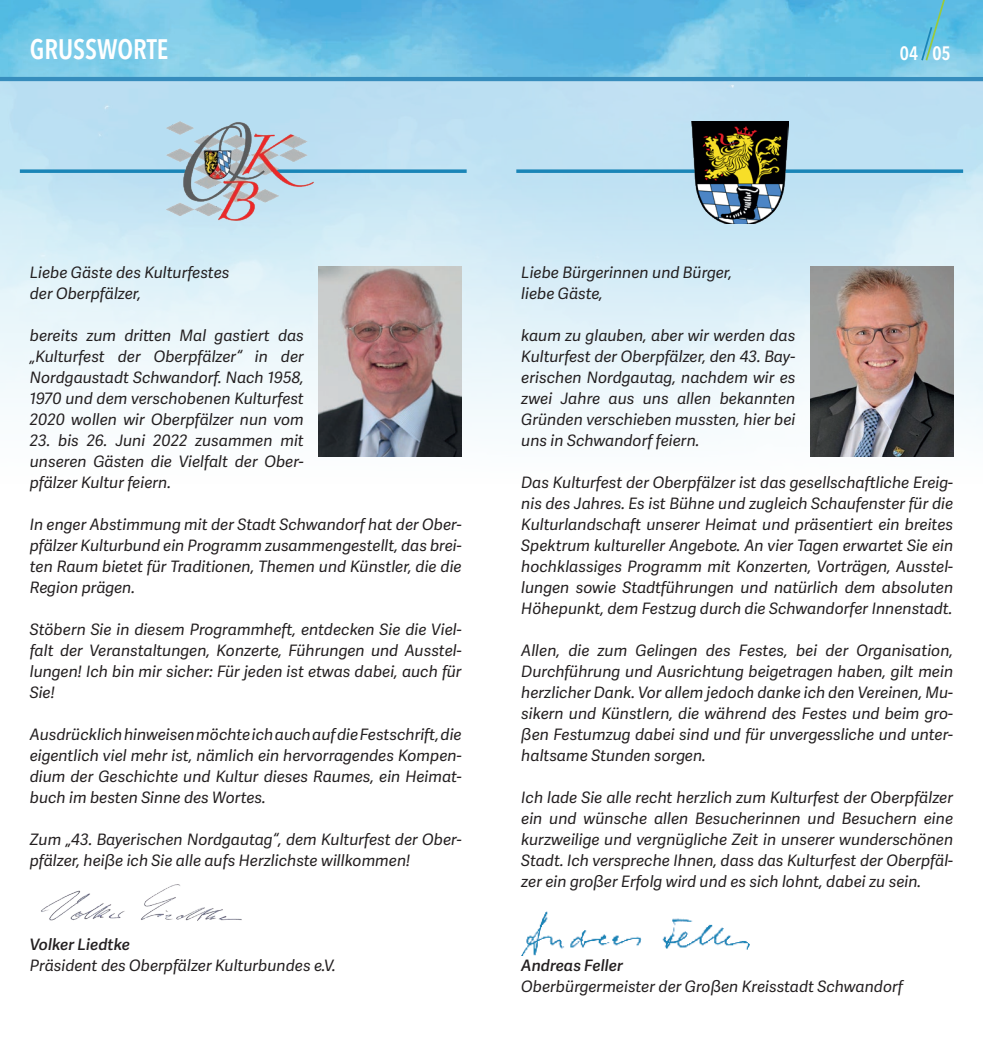
<style>
.page{position:relative;width:983px;height:1042px;background:#fff}
.page>*{position:absolute;margin:0;border:0;box-sizing:border-box;transform-origin:0 0}
.Urzeit{font:600 condensed 28px "Avenir Next LT Pro";color:#fff;scale:.95 1}
.Urzeit-2{font:600 condensed 19.25px "Avenir Next LT Pro";color:#fff;scale:.95 1}
.t1{font:italic 15.75px/21px "Adelle Sans";color:#231f20;text-align:justify}
.t2{font:italic 600 15.75px "Adelle Sans";color:#231f20}
</style>
<div class="page">
<img style="left:0;top:81px;width:982px;height:376px">
<img style="left:0;top:0;width:982px;height:77px">
<hr style="left:0;top:77px;width:982px;height:4px;background:#368dbd">
<svg style="left:919px;top:0;width:32px;height:62px;background:#66c0da"></svg>
<svg style="left:319px;top:169px;width:147px;height:4px"></svg>
<svg style="left:516px;top:169px;width:446px;height:4px"></svg>
<img style="left:521px;top:912px;width:228px;height:43px">
<img style="left:691px;top:122px;width:96px;height:102px">
<img style="left:810px;top:266px;width:142px;height:190px">
<img style="left:319px;top:266px;width:142px;height:190px">
<img style="left:41px;top:884px;width:201px;height:37px">
<svg style="left:20px;top:169px;width:141px;height:4px"></svg>
<img style="left:161px;top:115px;width:158px;height:113px">
<p class="Urzeit" style="left:30px;top:32px;width:147px">GRUSSWORTE</p>
<p class="Urzeit-2" style="left:899px;top:41px;width:55px">04 05</p>
<p class="t1" style="left:30px;top:261px;width:201px">Liebe Gäste des Kulturfestes der Oberpfälzer,</p>
<p class="t1" style="left:30px;top:324px;width:275px">bereits zum dritten Mal gastiert das „Kulturfest der Oberpfälzer“ in der Nordgaustadt Schwandorf. Nach 1958, 1970 und dem verschobenen Kulturfest 2020 wollen wir Oberpfälzer nun vom</p>
<p class="t1" style="left:30px;top:429px;width:275px">23. bis 26. Juni 2022 zusammen mit unseren Gästen die Vielfalt der Ober&shy;pfälzer Kultur feiern.</p>
<p class="t1" style="left:30px;top:513px;width:433px">In enger Abstimmung mit der Stadt Schwandorf hat der Ober&shy;pfälzer Kulturbund ein Programm zusammengestellt, das brei&shy;ten Raum bietet für Traditionen, Themen und Künstler, die die Region prägen.</p>
<p class="t1" style="left:30px;top:618px;width:433px">Stöbern Sie in diesem Programmheft, entdecken Sie die Viel&shy;falt der Veranstaltungen, Konzerte, Führungen und Ausstel&shy;lungen! Ich bin mir sicher: Für jeden ist etwas dabei, auch für Sie!</p>
<p class="t1" style="left:30px;top:723px;width:433px">Ausdrücklich hinweisen möchte ich auch auf die Festschrift, die eigentlich viel mehr ist, nämlich ein hervorragendes Kompen&shy;dium der Geschichte und Kultur dieses Raumes, ein Heimat&shy;buch im besten Sinne des Wortes.</p>
<p class="t1" style="left:30px;top:828px;width:433px">Zum „43. Bayerischen Nordgautag“, dem Kulturfest der Ober&shy;pfälzer, heiße ich Sie alle aufs Herzlichste willkommen!</p>
<p class="t2" style="left:30px;top:933px;width:102px">Volker Liedtke</p>
<p class="t1" style="left:30px;top:954px;width:307px">Präsident des Oberpfälzer Kulturbundes e.V.</p>
<p class="t1" style="left:521px;top:261px;width:212px">Liebe Bürgerinnen und Bürger,</p>
<p class="t1" style="left:521px;top:282px;width:83px">liebe Gäste,</p>
<p class="t1" style="left:521px;top:324px;width:275px">kaum zu glauben, aber wir werden das Kulturfest der Oberpfälzer, den 43. Bay&shy;erischen Nordgautag, nachdem wir es zwei Jahre aus uns allen bekannten Gründen verschieben mussten, hier bei uns in Schwandorf feiern.</p>
<p class="t1" style="left:521px;top:471px;width:433px">Das Kulturfest der Oberpfälzer ist das gesellschaftliche Ereig&shy;nis des Jahres. Es ist Bühne und zugleich Schaufenster für die Kulturlandschaft unserer Heimat und präsentiert ein breites Spektrum kultureller Angebote. An vier Tagen erwartet Sie ein hochklassiges Programm mit Konzerten, Vorträgen, Ausstel&shy;lungen sowie Stadtführungen und natürlich dem absoluten Höhepunkt, dem Festzug durch die Schwandorfer Innenstadt.</p>
<p class="t1" style="left:521px;top:639px;width:433px">Allen, die zum Gelingen des Festes, bei der Organisation, Durchführung und Ausrichtung beigetragen haben, gilt mein herzlicher Dank. Vor allem jedoch danke ich den Vereinen, Mu&shy;sikern und Künstlern, die während des Festes und beim gro&shy;ßen Festumzug dabei sind und für unvergessliche und unter&shy;haltsame Stunden sorgen.</p>
<p class="t1" style="left:521px;top:786px;width:433px">Ich lade Sie alle recht herzlich zum Kulturfest der Oberpfälzer ein und wünsche allen Besucherinnen und Besuchern eine kurzweilige und vergnügliche Zeit in unserer wunderschönen Stadt. Ich verspreche Ihnen, dass das Kulturfest der Oberpfäl&shy;zer ein großer Erfolg wird und es sich lohnt, dabei zu sein.</p>
<p class="t2" style="left:521px;top:954px;width:103px">Andreas Feller</p>
<p class="t1" style="left:521px;top:975px;width:383px">Oberbürgermeister der Großen Kreisstadt Schwandorf</p>
</div>
